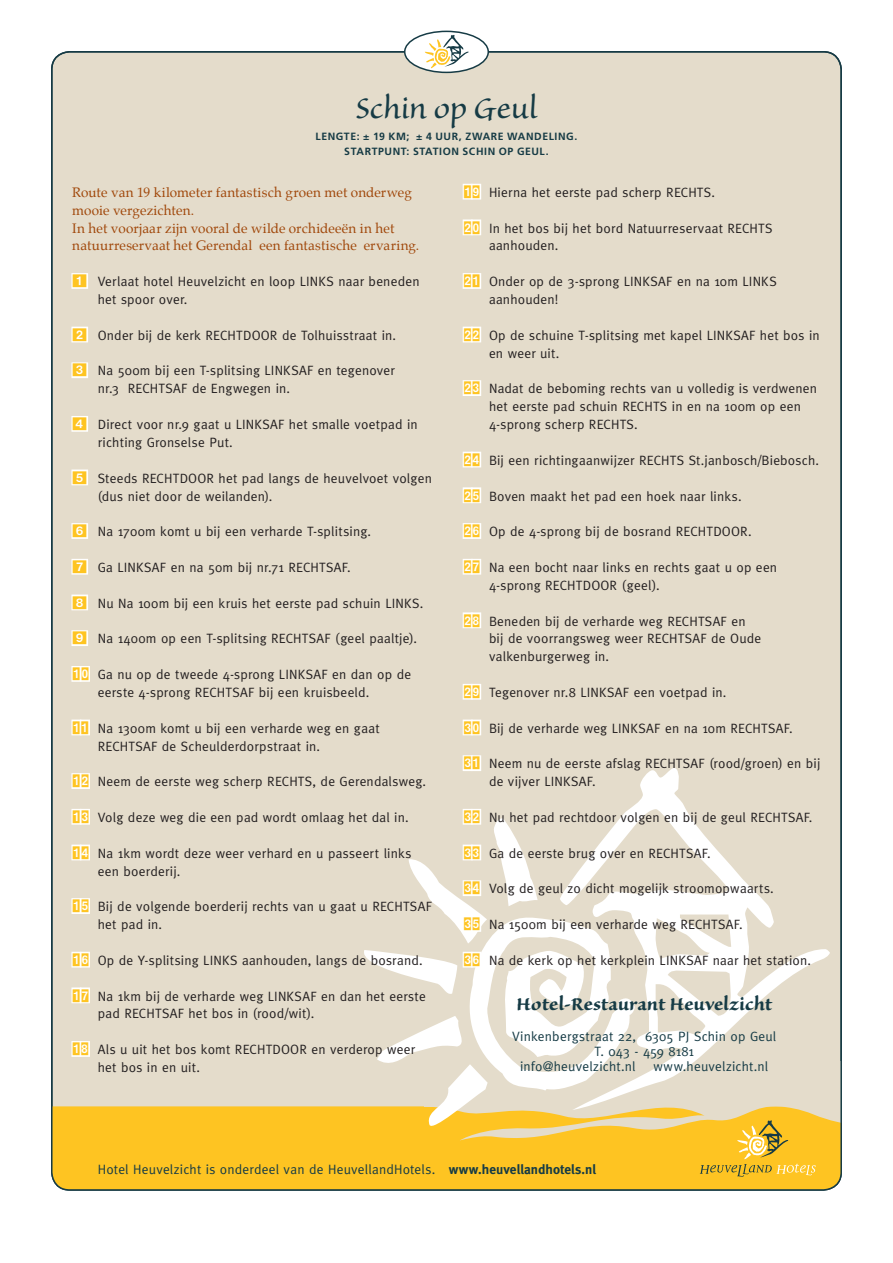
<style>
.page{position:relative;width:893px;height:1263px;background:#fff}
.page>*{position:absolute;margin:0;border:0;box-sizing:border-box;transform-origin:0 0}
.ons_heuvelland{font:37.5px "Sanvito Pro";letter-spacing:-.005em;color:#163b45}
.kopje{font:700 22.5px "Sanvito Pro";letter-spacing:.005em;color:#163b45}
.body{font:13.5px/17.9px "Meta";letter-spacing:.015em;color:#231f20}
.route_verhaal{font:13.5px/17.9px "Palatino";letter-spacing:.01em;color:#a0470a}
.hotels_adres{font:13.5px "Meta";letter-spacing:.015em;color:#163b45}
.body-2{font:13.5px "Meta";letter-spacing:.015em;color:#163b45}
.hotels_adres-2{font:13.5px "Meta";letter-spacing:-.005em;color:#163b45}
.lengte{font:700 10.5px "Frutiger LT Std";letter-spacing:.055em;color:#163b45}
.s1{color:#fec422}
.s2{font-weight:700}
</style>
<div class="page">
<div style="left:52px;top:52px;width:789px;height:1138px;background:#e4dccb;border-radius:18px"></div>
<div style="left:52px;top:1106px;width:789px;height:84px;background:#fec422"></div>
<svg style="left:632px;top:768px;width:53px;height:39px;fill:#fff"></svg>
<div style="left:405px;top:31px;width:83px;height:41px;background:#fff;border-radius:50%"></div>
<svg style="left:424px;top:35px;width:54px;height:38px"></svg>
<div style="left:404px;top:31px;width:85px;height:42px;border:2px solid #163b45;border-radius:50%"></div>
<svg style="left:71px;top:362px;width:17px;height:16px"></svg>
<svg style="left:71px;top:416px;width:17px;height:16px"></svg>
<svg style="left:462px;top:183px;width:19px;height:17px"></svg>
<svg style="left:462px;top:219px;width:19px;height:17px"></svg>
<svg style="left:462px;top:273px;width:19px;height:16px"></svg>
<svg style="left:462px;top:326px;width:19px;height:17px"></svg>
<svg style="left:462px;top:380px;width:19px;height:16px"></svg>
<svg style="left:462px;top:451px;width:19px;height:17px"></svg>
<svg style="left:462px;top:487px;width:19px;height:17px"></svg>
<svg style="left:462px;top:523px;width:19px;height:16px"></svg>
<svg style="left:462px;top:558px;width:19px;height:17px"></svg>
<svg style="left:462px;top:612px;width:19px;height:17px"></svg>
<svg style="left:462px;top:683px;width:19px;height:17px"></svg>
<svg style="left:462px;top:719px;width:19px;height:17px"></svg>
<svg style="left:462px;top:755px;width:19px;height:16px"></svg>
<svg style="left:358px;top:807px;width:483px;height:371px"></svg>
<svg style="left:71px;top:273px;width:17px;height:16px"></svg>
<svg style="left:71px;top:326px;width:17px;height:17px"></svg>
<svg style="left:71px;top:469px;width:17px;height:17px"></svg>
<svg style="left:71px;top:523px;width:17px;height:16px"></svg>
<svg style="left:71px;top:559px;width:17px;height:16px"></svg>
<svg style="left:71px;top:594px;width:17px;height:17px"></svg>
<svg style="left:71px;top:630px;width:17px;height:16px"></svg>
<svg style="left:71px;top:666px;width:19px;height:16px"></svg>
<svg style="left:71px;top:719px;width:19px;height:17px"></svg>
<svg style="left:71px;top:773px;width:19px;height:16px"></svg>
<svg style="left:71px;top:809px;width:19px;height:16px"></svg>
<svg style="left:71px;top:844px;width:19px;height:17px"></svg>
<svg style="left:71px;top:898px;width:19px;height:16px"></svg>
<svg style="left:71px;top:951px;width:19px;height:17px"></svg>
<svg style="left:71px;top:987px;width:19px;height:17px"></svg>
<svg style="left:71px;top:1041px;width:19px;height:16px"></svg>
<p class="ons_heuvelland" style="left:356px;top:87px;width:183px">Schin op Geul</p>
<p class="lengte" style="left:315px;top:130px;width:263px">LENGTE: ± 19 KM; ± 4 UUR, ZWARE WANDELING.</p>
<p class="lengte" style="left:344px;top:145px;width:206px">STARTPUNT: STATION SCHIN OP GEUL.</p>
<p class="route_verhaal" style="left:72px;top:183px;width:341px">Route van 19 kilometer fantastisch groen met onderweg mooie vergezichten.</p>
<p class="route_verhaal" style="left:72px;top:219px;width:348px">In het voorjaar zijn vooral de wilde orchideeën in het natuurreservaat het Gerendal een fantastische ervaring.</p>
<p class="body" style="left:98px;top:272px;width:323px">Verlaat hotel Heuvelzicht en loop LINKS naar beneden het spoor over.</p>
<p class="body" style="left:98px;top:326px;width:300px">Onder bij de kerk RECHTDOOR de Tolhuisstraat in.</p>
<p class="body" style="left:98px;top:362px;width:299px;text-indent:-26px"><span class="s1">✓</span> Na 500m bij een T-splitsing LINKSAF en tegenover nr.3 RECHTSAF de Engwegen in.</p>
<p class="body" style="left:98px;top:415px;width:322px;text-indent:-26px"><span class="s1">✔</span> Direct voor nr.9 gaat u LINKSAF het smalle voetpad in richting Gronselse Put.</p>
<p class="body" style="left:98px;top:469px;width:336px">Steeds RECHTDOOR het pad langs de heuvelvoet volgen (dus niet door de weilanden).</p>
<p class="body" style="left:98px;top:522px;width:275px">Na 1700m komt u bij een verharde T-splitsing.</p>
<p class="body" style="left:98px;top:558px;width:254px">Ga LINKSAF en na 50m bij nr.71 RECHTSAF.</p>
<p class="body" style="left:98px;top:594px;width:327px">Nu Na 100m bij een kruis het eerste pad schuin LINKS.</p>
<p class="body" style="left:98px;top:630px;width:321px">Na 1400m op een T-splitsing RECHTSAF (geel paaltje).</p>
<p class="body" style="left:98px;top:665px;width:315px">Ga nu op de tweede 4-sprong LINKSAF en dan op de eerste 4-sprong RECHTSAF bij een kruisbeeld.</p>
<p class="body" style="left:98px;top:719px;width:284px">Na 1300m komt u bij een verharde weg en gaat<br>RECHTSAF de Scheulderdorpstraat in.</p>
<p class="body" style="left:98px;top:772px;width:330px">Neem de eerste weg scherp RECHTS, de Gerendalsweg.</p>
<p class="body" style="left:82px;top:808px;width:329px"><span class="s1">✓</span> Volg deze weg die een pad wordt omlaag het dal in.</p>
<p class="body" style="left:98px;top:844px;width:315px;text-indent:-16px"><span class="s1">✔</span> Na 1km wordt deze weer verhard en u passeert links een boerderij.</p>
<p class="body" style="left:98px;top:897px;width:336px">Bij de volgende boerderij rechts van u gaat u RECHTSAF het pad in.</p>
<p class="body" style="left:98px;top:951px;width:326px">Op de Y-splitsing LINKS aanhouden, langs de bosrand.</p>
<p class="body" style="left:98px;top:987px;width:329px">Na 1km bij de verharde weg LINKSAF en dan het eerste pad RECHTSAF het bos in (rood/wit).</p>
<p class="body" style="left:98px;top:1040px;width:319px">Als u uit het bos komt RECHTDOOR en verderop weer het bos in en uit.</p>
<p class="body" style="left:489px;top:183px;width:228px">Hierna het eerste pad scherp RECHTS.</p>
<p class="body" style="left:489px;top:219px;width:285px">In het bos bij het bord Natuurreservaat RECHTS aanhouden.</p>
<p class="body" style="left:489px;top:272px;width:289px">Onder op de 3-sprong LINKSAF en na 10m LINKS aanhouden!</p>
<p class="body" style="left:489px;top:326px;width:332px">Op de schuine T-splitsing met kapel LINKSAF het bos in en weer uit.</p>
<p class="body" style="left:489px;top:380px;width:330px;text-indent:-16px"><span class="s1">✓</span> Nadat de beboming rechts van u volledig is verdwenen het eerste pad schuin RECHTS in en na 100m op een<br>4-sprong scherp RECHTS.</p>
<p class="body" style="left:473px;top:451px;width:348px"><span class="s1">✔</span> Bij een richtingaanwijzer RECHTS St.janbosch/Biebosch.</p>
<p class="body" style="left:489px;top:487px;width:254px">Boven maakt het pad een hoek naar links.</p>
<p class="body" style="left:489px;top:522px;width:264px">Op de 4-sprong bij de bosrand RECHTDOOR.</p>
<p class="body" style="left:489px;top:558px;width:290px">Na een bocht naar links en rechts gaat u op een<br>4-sprong RECHTDOOR (geel).</p>
<p class="body" style="left:489px;top:612px;width:274px">Beneden bij de verharde weg RECHTSAF en bij de voorrangsweg weer RECHTSAF de Oude valkenburgerweg in.</p>
<p class="body" style="left:489px;top:683px;width:239px">Tegenover nr.8 LINKSAF een voetpad in.</p>
<p class="body" style="left:463px;top:719px;width:331px"><span class="s1">✓</span> Bij de verharde weg LINKSAF en na 10m RECHTSAF.</p>
<p class="body" style="left:489px;top:755px;width:333px;text-indent:-26px"><span class="s1">✓</span> Neem nu de eerste afslag RECHTSAF (rood/groen) en bij de vijver LINKSAF.</p>
<p class="body" style="left:463px;top:808px;width:351px"><span class="s1">✓</span> Nu het pad rechtdoor volgen en bij de geul RECHTSAF.</p>
<p class="body" style="left:463px;top:844px;width:249px"><span class="s1">✓✓</span> Ga de eerste brug over en RECHTSAF.</p>
<p class="body" style="left:463px;top:880px;width:312px"><span class="s1">✓✔</span> Volg de geul zo dicht mogelijk stroomopwaarts.</p>
<p class="body" style="left:463px;top:915px;width:281px"><span class="s1">✓</span> Na 1500m bij een verharde weg RECHTSAF.</p>
<p class="body" style="left:463px;top:951px;width:349px"><span class="s1">✓</span> Na de kerk op het kerkplein LINKSAF naar het station.</p>
<p class="kopje" style="left:516px;top:992px;width:257px">Hotel-Restaurant Heuvelzicht</p>
<p class="hotels_adres" style="left:512px;top:1028px;width:266px">Vinkenbergstraat 22, 6305 PJ Schin op Geul</p>
<p class="hotels_adres-2" style="left:594px;top:1043px;width:101px">T. 043 - 459 8181</p>
<p class="hotels_adres" style="left:520px;top:1059px;width:117px">info@heuvelzicht.nl</p>
<p class="hotels_adres" style="left:653px;top:1059px;width:116px">www.heuvelzicht.nl</p>
<p class="body-2" style="left:98px;top:1161px;width:500px">Hotel Heuvelzicht is onderdeel van de HeuvellandHotels. <span class="s2">www.heuvellandhotels.nl</span></p>
</div>
